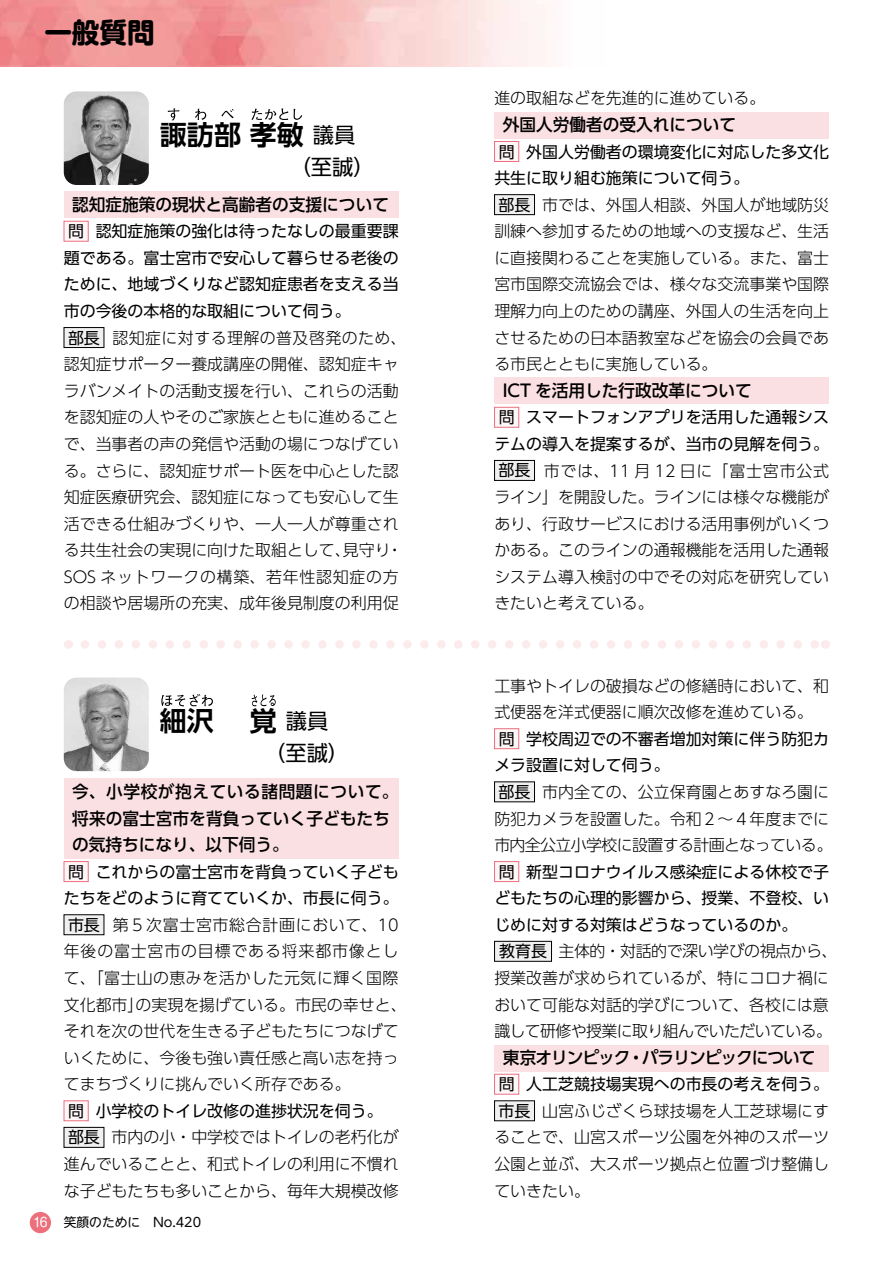
<style>
.page{position:relative;width:893px;height:1263px;background:#fff}
.page>*{position:absolute;margin:0;border:0;box-sizing:border-box;transform-origin:0 0}
.t1{font:700 27.6px "UD Shin M Go Pr 6";color:#000}
.t2{font:700 27px "UD Shin Go Pro De";color:#000}
.t3{font:21.3px "UD Shin Go Pro";color:#000}
.t4{font:500 16.95px/26.5px "UD Shin Go Pro";color:#000}
.t5{font:500 16.95px "UD Shin Go Pro";letter-spacing:-.06em;color:#000}
.t6{font:300 15.9px/26.5px "UD Shin Go Pro";color:#000}
.t7{font:15.9px/26.5px "UD Shin Go Pro";color:#000}
.t8{font:12.75px "UD Shin M Go Pro";color:#000}
.t9{font:12.75px "Shin M Go Pr 6";color:#fff}
.s1{font-family:"UD Shin Go Pro";font-weight:400;font-size:21.3px}
</style>
<div class="page">
<div style="left:30px;top:1212px;width:21px;height:21px;background:#ec6f7b;border-radius:50%"></div>
<svg style="left:85px;top:640px;width:731px;height:9px"></svg>
<div style="left:64px;top:779px;width:335px;height:80px;background:#fbe0e3"></div>
<div style="left:494px;top:1045px;width:335px;height:26px;background:#fbe0e3"></div>
<div style="left:495px;top:729px;width:24px;height:20px;background:#fef6f7"></div>
<div style="left:494px;top:728px;width:25px;height:21px;border:1px solid #ec7080"></div>
<div style="left:495px;top:782px;width:39px;height:20px;background:#f0f0f0"></div>
<div style="left:494px;top:782px;width:41px;height:20px;border:1px solid #000"></div>
<div style="left:495px;top:861px;width:24px;height:20px;background:#fef6f7"></div>
<div style="left:494px;top:861px;width:25px;height:21px;border:1px solid #ec7080"></div>
<div style="left:495px;top:941px;width:56px;height:20px;background:#f0f0f0"></div>
<div style="left:494px;top:941px;width:58px;height:20px;border:1px solid #000"></div>
<div style="left:495px;top:1074px;width:24px;height:20px;background:#fef6f7"></div>
<div style="left:494px;top:1074px;width:25px;height:20px;border:1px solid #ec7080"></div>
<div style="left:495px;top:1101px;width:39px;height:20px;background:#f0f0f0"></div>
<div style="left:494px;top:1100px;width:41px;height:21px;border:1px solid #000"></div>
<div style="left:64px;top:861px;width:24px;height:20px;background:#fef6f7"></div>
<div style="left:64px;top:861px;width:24px;height:21px;border:1px solid #ec7080"></div>
<div style="left:64px;top:915px;width:40px;height:20px;background:#f0f0f0"></div>
<div style="left:64px;top:914px;width:40px;height:21px;border:1px solid #000"></div>
<div style="left:64px;top:1101px;width:24px;height:20px;background:#fef6f7"></div>
<div style="left:64px;top:1100px;width:24px;height:21px;border:1px solid #ec7080"></div>
<div style="left:64px;top:1127px;width:40px;height:20px;background:#f0f0f0"></div>
<div style="left:64px;top:1127px;width:40px;height:20px;border:1px solid #000"></div>
<svg style="left:161px;top:694px;width:52px;height:12px"></svg>
<svg style="left:252px;top:695px;width:24px;height:11px"></svg>
<img style="left:64px;top:677px;width:85px;height:94px">
<div style="left:494px;top:112px;width:335px;height:26px;background:#fbe0e3"></div>
<div style="left:494px;top:378px;width:335px;height:26px;background:#fbe0e3"></div>
<div style="left:64px;top:192px;width:335px;height:26px;background:#fbe0e3"></div>
<div style="left:495px;top:141px;width:24px;height:20px;background:#fef6f7"></div>
<div style="left:494px;top:141px;width:25px;height:21px;border:1px solid #ec7080"></div>
<div style="left:495px;top:195px;width:39px;height:20px;background:#f0f0f0"></div>
<div style="left:494px;top:194px;width:41px;height:21px;border:1px solid #000"></div>
<div style="left:495px;top:407px;width:24px;height:20px;background:#fef6f7"></div>
<div style="left:494px;top:407px;width:25px;height:20px;border:1px solid #ec7080"></div>
<div style="left:495px;top:460px;width:39px;height:20px;background:#f0f0f0"></div>
<div style="left:494px;top:460px;width:41px;height:21px;border:1px solid #000"></div>
<div style="left:64px;top:221px;width:24px;height:20px;background:#fef6f7"></div>
<div style="left:64px;top:221px;width:24px;height:20px;border:1px solid #ec7080"></div>
<div style="left:64px;top:328px;width:40px;height:19px;background:#f0f0f0"></div>
<div style="left:64px;top:327px;width:40px;height:21px;border:1px solid #000"></div>
<svg style="left:168px;top:108px;width:11px;height:13px"></svg>
<svg style="left:195px;top:109px;width:11px;height:11px"></svg>
<svg style="left:221px;top:109px;width:13px;height:9px"></svg>
<svg style="left:251px;top:108px;width:51px;height:12px"></svg>
<img style="left:64px;top:91px;width:85px;height:94px">
<h1 class="t1" style="left:44px;top:9px;width:112px">一般質問</h1>
<h2 class="t2" style="left:160px;top:113px;width:197px">諏訪部孝敏<span class="s1">議員</span></h2>
<h3 class="t3" style="left:290px;top:150px;width:87px">（至誠）</h3>
<p class="t4" style="left:72px;top:191px;width:318px">認知症施策の現状と高齢者の支援について</p>
<p class="t7" style="left:64px;top:217px;width:336px;text-align:justify">問　認知症施策の強化は待ったなしの最重要課題である。富士宮市で安心して暮らせる老後のために、地域づくりなど認知症患者を支える当市の今後の本格的な取組について伺う。</p>
<p class="t6" style="left:64px;top:324px;width:344px">部長　認知症に対する理解の普及啓発のため、認知症サポーター養成講座の開催、認知症キャラバンメイトの活動支援を行い、これらの活動を認知症の人やそのご家族とともに進めることで、当事者の声の発信や活動の場につなげている。さらに、認知症サポート医を中心とした認知症医療研究会、認知症になっても安心して生活できる仕組みづくりや、一人一人が尊重される共生社会の実現に向けた取組として、見守り・<br>SOS ネットワークの構築、若年性認知症の方の相談や居場所の充実、成年後見制度の利用促</p>
<p class="t7" style="left:68px;top:217px;width:17px">問</p>
<p class="t7" style="left:68px;top:324px;width:33px">部長</p>
<h2 class="t2" style="left:160px;top:699px;width:170px">細沢　 覚<span class="s1">議員</span></h2>
<h3 class="t3" style="left:264px;top:736px;width:87px">（至誠）</h3>
<p class="t4" style="left:72px;top:778px;width:328px">今、小学校が抱えている諸問題について。将来の富士宮市を背負っていく子どもたちの気持ちになり、以下伺う。</p>
<p class="t7" style="left:64px;top:858px;width:336px">問　これからの富士宮市を背負っていく子どもたちをどのように育てていくか、市長に伺う。</p>
<p class="t6" style="left:64px;top:911px;width:344px">市長　第５次富士宮市総合計画において、10年後の富士宮市の目標である将来都市像として、「富士山の恵みを活かした元気に輝く国際文化都市」の実現を揚げている。市民の幸せと、それを次の世代を生きる子どもたちにつなげていくために、今後も強い責任感と高い志を持ってまちづくりに挑んでいく所存である。</p>
<p class="t7" style="left:64px;top:1097px;width:320px">問　小学校のトイレ改修の進捗状況を伺う。</p>
<p class="t6" style="left:64px;top:1123px;width:336px;text-align:justify">部長　市内の小・中学校ではトイレの老朽化が進んでいることと、和式トイレの利用に不慣れな子どもたちも多いことから、毎年大規模改修</p>
<p class="t7" style="left:68px;top:858px;width:17px">問</p>
<p class="t7" style="left:68px;top:911px;width:33px">市長</p>
<p class="t7" style="left:68px;top:1097px;width:33px">問部長</p>
<p class="t9" style="left:33px;top:1212px;width:16px">16</p>
<p class="t8" style="left:64px;top:1212px;width:139px">笑顔のために　No.420</p>
<p class="t6" style="left:494px;top:85px;width:273px">進の取組などを先進的に進めている。</p>
<p class="t4" style="left:503px;top:111px;width:235px">外国人労働者の受入れについて</p>
<p class="t7" style="left:494px;top:138px;width:336px">問　外国人労働者の環境変化に対応した多文化共生に取り組む施策について伺う。</p>
<p class="t6" style="left:494px;top:191px;width:336px;text-align:justify">部長　市では、外国人相談、外国人が地域防災訓練へ参加するための地域への支援など、生活に直接関わることを実施している。また、富士宮市国際交流協会では、様々な交流事業や国際理解力向上のための講座、外国人の生活を向上させるための日本語教室などを協会の会員である市民とともに実施している。</p>
<p class="t4" style="left:503px;top:377px;width:251px">ICT を活用した行政改革について</p>
<p class="t7" style="left:494px;top:404px;width:336px">問　スマートフォンアプリを活用した通報システムの導入を提案するが、当市の見解を伺う。</p>
<p class="t6" style="left:494px;top:457px;width:336px;text-align:justify">部長　市では、11 月 12 日に「富士宮市公式ライン」を開設した。ラインには様々な機能があり、行政サービスにおける活用事例がいくつかある。このラインの通報機能を活用した通報システム導入検討の中でその対応を研究していきたいと考えている。</p>
<p class="t7" style="left:499px;top:138px;width:17px">問</p>
<p class="t7" style="left:499px;top:191px;width:33px">部長</p>
<p class="t7" style="left:499px;top:404px;width:17px">問</p>
<p class="t7" style="left:499px;top:457px;width:33px">部長</p>
<p class="t6" style="left:494px;top:672px;width:336px">工事やトイレの破損などの修繕時において、和式便器を洋式便器に順次改修を進めている。</p>
<p class="t7" style="left:494px;top:725px;width:336px">問　学校周辺での不審者増加対策に伴う防犯カメラ設置に対して伺う。</p>
<p class="t6" style="left:494px;top:778px;width:340px">部長　市内全ての、公立保育園とあすなろ園に防犯カメラを設置した。令和２～４年度までに市内全公立小学校に設置する計画となっている。</p>
<p class="t7" style="left:494px;top:858px;width:336px;text-align:justify">問　新型コロナウイルス感染症による休校で子どもたちの心理的影響から、授業、不登校、いじめに対する対策はどうなっているのか。</p>
<p class="t6" style="left:494px;top:937px;width:345px">教育長 主体的・対話的で深い学びの視点から、授業改善が求められているが、特にコロナ禍において可能な対話的学びについて、各校には意識して研修や授業に取り組んでいただいている。</p>
<p class="t5" style="left:503px;top:1044px;width:314px">東京オリンピック・パラリンピックについて</p>
<p class="t7" style="left:494px;top:1070px;width:336px">問　人工芝競技場実現への市長の考えを伺う。</p>
<p class="t6" style="left:494px;top:1097px;width:336px;text-align:justify">市長　山宮ふじざくら球技場を人工芝球場にすることで、山宮スポーツ公園を外神のスポーツ公園と並ぶ、大スポーツ拠点と位置づけ整備していきたい。</p>
<p class="t7" style="left:499px;top:725px;width:17px">問</p>
<p class="t7" style="left:499px;top:778px;width:33px">部長</p>
<p class="t7" style="left:499px;top:858px;width:17px">問</p>
<p class="t7" style="left:499px;top:937px;width:49px">教育長</p>
<p class="t7" style="left:499px;top:1070px;width:33px">問市長</p>
</div>
